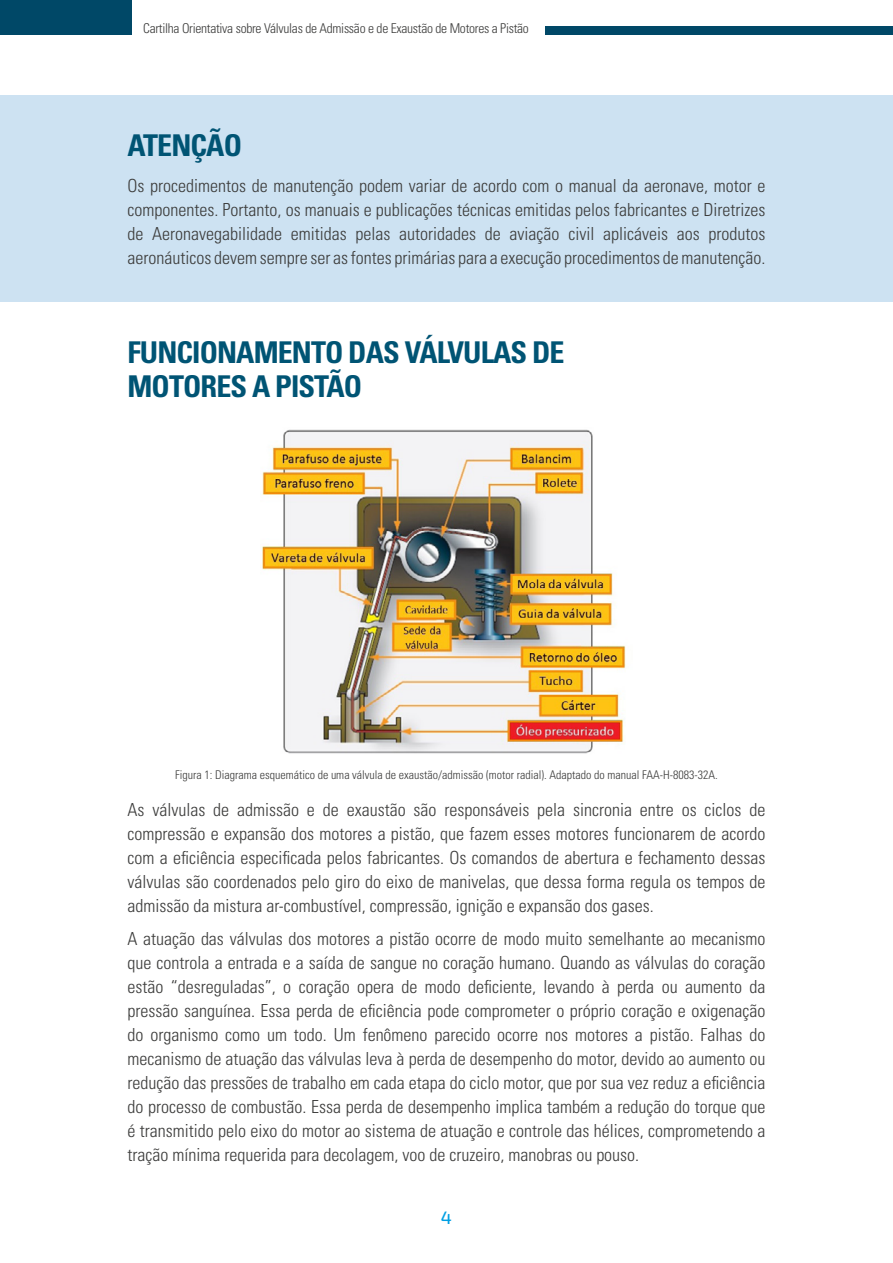
<style>
.page{position:relative;width:893px;height:1263px;background:#fff}
.page>*{position:absolute;margin:0;border:0;box-sizing:border-box;transform-origin:0 0}
.t1{font:700 condensed 30px/34.5px "Univers LT Std";letter-spacing:-.03em;color:#005474}
.t2{font:300 condensed 18px/24px "Univers LT Std";color:#3c3c3b;text-align:justify}
.t3{font:500 18px "Exo 2";color:#009fe3}
.t4{font:300 condensed 13.5px "Univers LT Std";letter-spacing:-.02em;color:#3c3c3b}
.t5{font:300 condensed 12px "Univers LT Std";color:#3c3c3b}
</style>
<div class="page">
<div style="left:0;top:0;width:131px;height:35px;background:#004867"></div>
<div style="left:545px;top:26px;width:348px;height:9px;background:#004867"></div>
<div style="left:0;top:96px;width:893px;height:206px;background:#cde2f2"></div>
<img style="left:260px;top:429px;width:366px;height:325px">
<p class="t4" style="left:143px;top:20px;width:387px">Cartilha Orientativa sobre Válvulas de Admissão e de Exaustão de Motores a Pistão</p>
<h1 class="t1" style="left:128px;top:128px;width:116px">ATENÇÃO</h1>
<p class="t2" style="left:128px;top:174px;width:639px">Os procedimentos de manutenção podem variar de acordo com o manual da aeronave, motor e componentes. Portanto, os manuais e publicações técnicas emitidas pelos fabricantes e Diretrizes de Aeronavegabilidade emitidas pelas autoridades de aviação civil aplicáveis aos produtos aeronáuticos devem sempre ser as fontes primárias para a execução procedimentos de manutenção.</p>
<h1 class="t1" style="left:128px;top:335px;width:438px">FUNCIONAMENTO DAS VÁLVULAS DE<br>MOTORES A PISTÃO</h1>
<p class="t5" style="left:175px;top:768px;width:544px">Figura 1: Diagrama esquemático de uma válvula de exaustão/admissão (motor radial). Adaptado do manual FAA-H-8083-32A.</p>
<p class="t2" style="left:128px;top:798px;width:639px">As válvulas de admissão e de exaustão são responsáveis pela sincronia entre os ciclos de compressão e expansão dos motores a pistão, que fazem esses motores funcionarem de acordo com a eficiência especificada pelos fabricantes. Os comandos de abertura e fechamento dessas válvulas são coordenados pelo giro do eixo de manivelas, que dessa forma regula os tempos de admissão da mistura ar-combustível, compressão, ignição e expansão dos gases.</p>
<p class="t2" style="left:128px;top:926px;width:639px">A atuação das válvulas dos motores a pistão ocorre de modo muito semelhante ao mecanismo que controla a entrada e a saída de sangue no coração humano. Quando as válvulas do coração estão “desreguladas”, o coração opera de modo deficiente, levando à perda ou aumento da pressão sanguínea. Essa perda de eficiência pode comprometer o próprio coração e oxigenação do organismo como um todo. Um fenômeno parecido ocorre nos motores a pistão. Falhas do mecanismo de atuação das válvulas leva à perda de desempenho do motor, devido ao aumento ou redução das pressões de trabalho em cada etapa do ciclo motor, que por sua vez reduz a eficiência do processo de combustão. Essa perda de desempenho implica também a redução do torque que é transmitido pelo eixo do motor ao sistema de atuação e controle das hélices, comprometendo a tração mínima requerida para decolagem, voo de cruzeiro, manobras ou pouso.</p>
<p class="t3" style="left:441px;top:1207px;width:13px">4</p>
</div>
